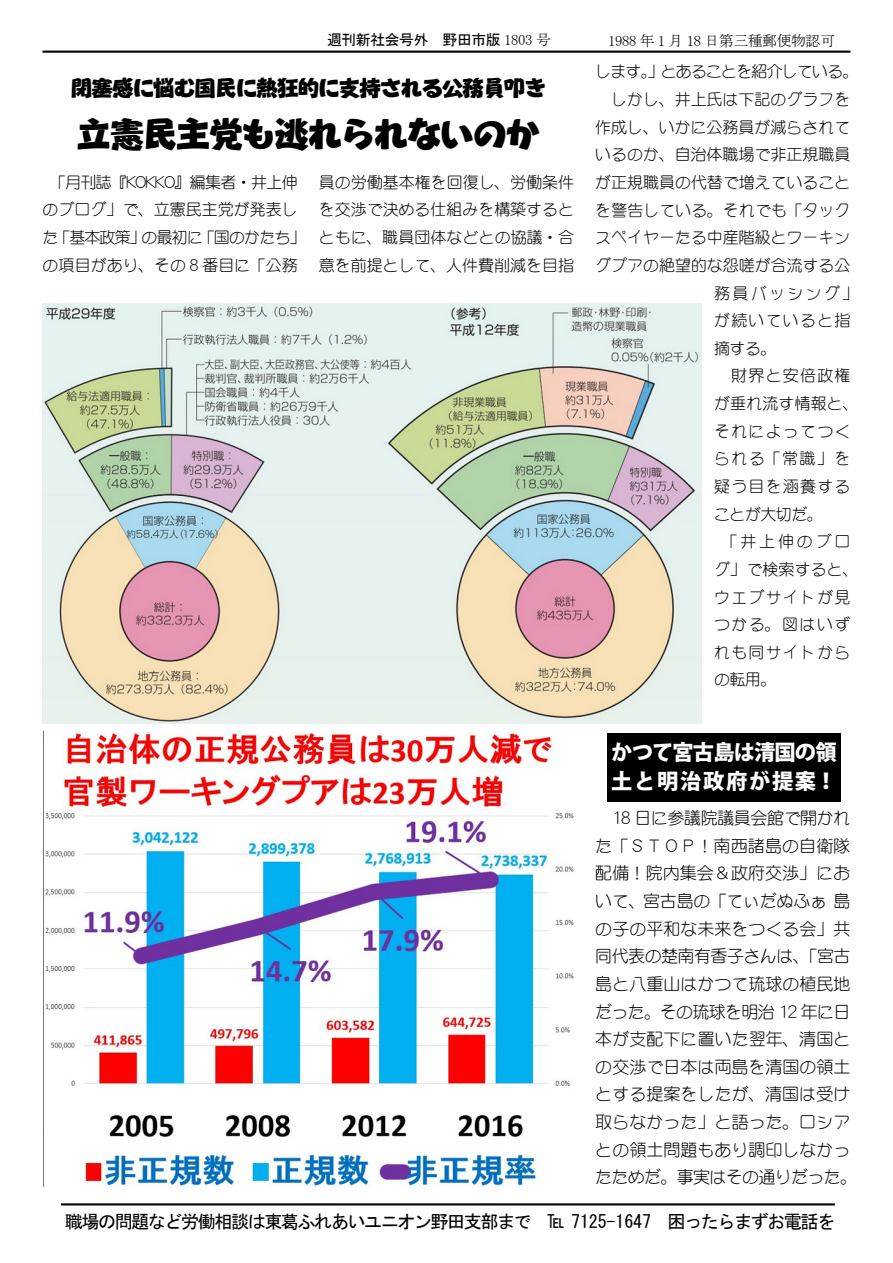
<style>
.page{position:relative;width:893px;height:1263px;background:#fff}
.page>*{position:absolute;margin:0;border:0;box-sizing:border-box;transform-origin:0 0}
.t1{font:34.05px "NIS NPU 83 pv RKSJ H";letter-spacing:-.03em;color:#000}
.t2{font:21.3px "NIS NPU 83 pv RKSJ H";letter-spacing:-.03em;color:#000}
.t3{font:800 21.3px/29.7px "Koz Go Pro";letter-spacing:-.04em;color:#fff}
.t4{font:18px "MS Gothic";letter-spacing:-.08em;color:#000}
.t5{font:16.95px/27.6px "DF Maru Gothic Lt WINP RKSJ H";color:#000}
.t6{font:15.9px/27.6px "DF Maru Gothic Lt WINP RKSJ H";color:#000}
.t7{font:15.9px "DF Maru Gothic Lt WINP RKSJ H";letter-spacing:.08em;color:#000}
.t8{font:15.9px "DF Maru Gothic Lt WINP RKSJ H";letter-spacing:-.05em;color:#000}
.t9{font:15.9px "DF Maru Gothic Lt WINP RKSJ H";letter-spacing:.15em;color:#000}
.t10{font:14.85px "MS Mincho";letter-spacing:-.03em;color:#000}
.t11{font:14.85px "MS Gothic";letter-spacing:-.03em;color:#000}
.s1{font-family:"MS Mincho"}
</style>
<div class="page">
<hr style="left:43px;top:51px;width:807px;height:2px;background:#000">
<hr style="left:61px;top:1203px;width:774px;height:2px;background:#000">
<div style="left:607px;top:733px;width:234px;height:68px;background:#000"></div>
<img style="left:43px;top:303px;width:658px;height:420px">
<img style="left:45px;top:732px;width:529px;height:454px">
<p class="t11" style="left:327px;top:33px;width:225px">週刊新社会号外　野田市版 <span class="s1">1803 号</span></p>
<p class="t10" style="left:608px;top:34px;width:228px">1988 年 1 月 18 日第三種郵便物認可</p>
<h2 class="t2" style="left:71px;top:75px;width:476px">閉塞感に悩む国民に熱狂的に支持される公務員叩き</h2>
<h1 class="t1" style="left:77px;top:113px;width:464px">立憲民主党も逃れられないのか</h1>
<p class="t6" style="left:43px;top:168px;width:265px">　「月刊誌『KOKKO』編集者・井上伸のブログ」で、立憲民主党が発表した「基本政策」の最初に「国のかたち」の項目があり、その８番目に「公務</p>
<p class="t6" style="left:319px;top:168px;width:257px;text-align:justify">員の労働基本権を回復し、労働条件を交渉で決める仕組みを構築するとともに、職員団体などとの協議・合意を前提として、人件費削減を目指</p>
<p class="t8" style="left:595px;top:64px;width:265px">します。」とあることを紹介している。</p>
<p class="t6" style="left:595px;top:86px;width:257px">　しかし、井上氏は下記のグラフを</p>
<p class="t6" style="left:595px;top:113px;width:257px">作成し、いかに公務員が減らされて</p>
<p class="t6" style="left:595px;top:141px;width:257px">いるのか、自治体職場で非正規職員</p>
<p class="t6" style="left:595px;top:168px;width:257px">が正規職員の代替で増えていること</p>
<p class="t6" style="left:595px;top:196px;width:257px">を警告している。それでも「タック</p>
<p class="t6" style="left:595px;top:224px;width:257px">スペイヤーたる中産階級とワーキン</p>
<p class="t6" style="left:595px;top:251px;width:257px">グプアの絶望的な怨嗟が合流する公</p>
<p class="t9" style="left:714px;top:285px;width:146px">務員バッシング」</p>
<p class="t7" style="left:714px;top:313px;width:138px">が続いていると指</p>
<p class="t6" style="left:714px;top:334px;width:64px">摘する。</p>
<p class="t7" style="left:714px;top:368px;width:138px">　財界と安倍政権</p>
<p class="t6" style="left:714px;top:390px;width:146px">が垂れ流す情報と、</p>
<p class="t7" style="left:714px;top:423px;width:138px">それによってつく</p>
<p class="t6" style="left:714px;top:445px;width:138px">られる「常識」を</p>
<p class="t7" style="left:714px;top:478px;width:138px">疑う目を涵養する</p>
<p class="t6" style="left:714px;top:500px;width:110px">ことが大切だ。</p>
<p class="t6" style="left:714px;top:528px;width:138px">　「井上伸のブロ</p>
<p class="t6" style="left:714px;top:555px;width:146px">グ」で検索すると、</p>
<p class="t7" style="left:714px;top:589px;width:138px">ウエブサイトが見</p>
<p class="t6" style="left:714px;top:611px;width:138px">つかる。図はいず</p>
<p class="t7" style="left:714px;top:644px;width:138px">れも同サイトから</p>
<p class="t6" style="left:714px;top:666px;width:64px">の転用。</p>
<h2 class="t3" style="left:611px;top:738px;width:227px">かつて宮古島は清国の領土と明治政府が提案！</h2>
<p class="t5" style="left:595px;top:804px;width:263px">　18 日に参議院議員会館で開かれた「ＳＴＯＰ！南西諸島の自衛隊配備！院内集会＆政府交渉」において、宮古島の「てぃだぬふぁ 島の子の平和な未来をつくる会」共同代表の楚南有香子さんは、「宮古島と八重山はかつて琉球の植民地だった。その琉球を明治 12 年に日本が支配下に置いた翌年、清国との交渉で日本は両島を清国の領土とする提案をしたが、清国は受け取らなかった」と語った。ロシアとの領土問題もあり調印しなかったためだ。事実はその通りだった。</p>
<p class="t4" style="left:65px;top:1212px;width:772px">職場の問題など労働相談は東葛ふれあいユニオン野田支部まで　℡ 7125-1647　困ったらまずお電話を</p>
</div>
